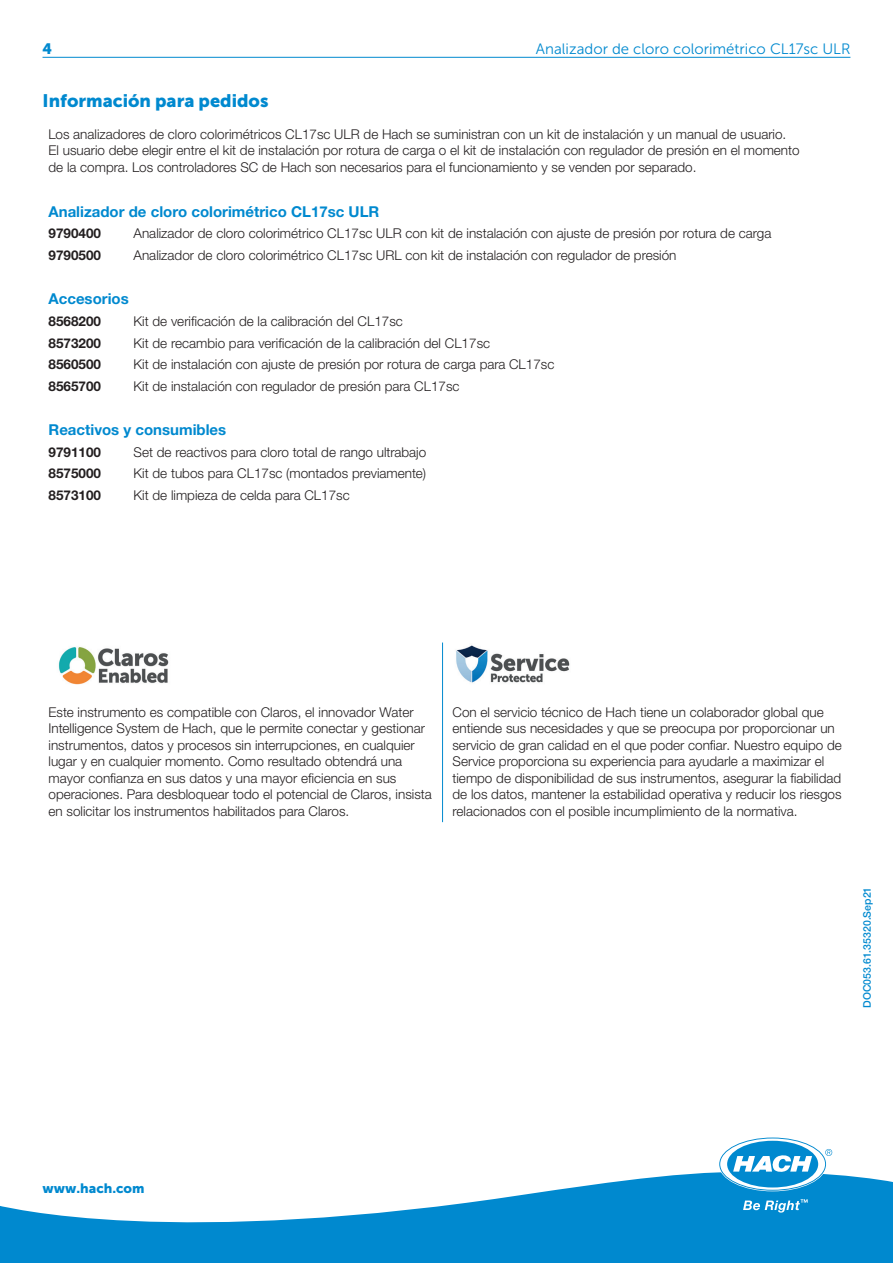
<style>
.page{position:relative;width:893px;height:1263px;background:#fff}
.page>*{position:absolute;margin:0;border:0;box-sizing:border-box;transform-origin:0 0}
.Head_2{font:18px "Museo Sans 900";color:#0089cf}
.Head_3{font:700 15px "Helvetica Neue LTW1 G";color:#0089cf}
.Head_3-2{font:15px "Museo Sans 300";color:#0089cf}
.Head_3-3{font:15px "Museo Sans 900";color:#0089cf}
.Text_1{font:300 13.5px/16.5px "Helvetica Neue LTW1 G";color:#231f20}
.Text_1_Text_1_Bold{font:700 13.5px "Helvetica Neue LTW1 G";color:#231f20}
.Text_1_Color{font:13.5px "Museo Sans 900";color:#0089cf}
.t1{font:500 10.5px "Helvetica Neue LTW1 G";color:#0089cf}
</style>
<div class="page">
<svg style="left:0;top:1168px;width:893px;height:95px;fill:#0089cf"></svg>
<svg style="left:720px;top:1138px;width:112px;height:52px"></svg>
<svg style="left:743px;top:1199px;width:65px;height:13px"></svg>
<hr style="left:43px;top:57px;width:807px;height:1px;background:#0089cf">
<img style="left:58px;top:647px;width:111px;height:38px">
<img style="left:456px;top:645px;width:114px;height:38px">
<hr style="left:442px;top:642px;width:1px;height:180px;background:#0089cf">
<p class="Head_3-3" style="left:43px;top:40px;width:11px">4</p>
<p class="Head_3-2" style="left:536px;top:41px;width:316px">Analizador de cloro colorimétrico CL17sc ULR</p>
<p class="Head_2" style="left:43px;top:91px;width:227px">Información para pedidos</p>
<p class="Text_1" style="left:49px;top:126px;width:752px">Los analizadores de cloro colorimétricos CL17sc ULR de Hach se suministran con un kit de instalación y un manual de usuario.<br>El usuario debe elegir entre el kit de instalación por rotura de carga o el kit de instalación con regulador de presión en el momento de la compra. Los controladores SC de Hach son necesarios para el funcionamiento y se venden por separado.</p>
<p class="Head_3" style="left:49px;top:202px;width:332px">Analizador de cloro colorimétrico CL17sc ULR</p>
<p class="Text_1_Text_1_Bold" style="left:49px;top:225px;width:54px">9790400</p>
<p class="Text_1" style="left:134px;top:225px;width:639px">Analizador de cloro colorimétrico CL17sc ULR con kit de instalación con ajuste de presión por rotura de carga</p>
<p class="Text_1_Text_1_Bold" style="left:49px;top:247px;width:54px">9790500</p>
<p class="Text_1" style="left:134px;top:247px;width:544px">Analizador de cloro colorimétrico CL17sc URL con kit de instalación con regulador de presión</p>
<p class="Head_3" style="left:49px;top:290px;width:82px">Accesorios</p>
<p class="Text_1_Text_1_Bold" style="left:49px;top:313px;width:54px">8568200</p>
<p class="Text_1" style="left:134px;top:313px;width:271px">Kit de verificación de la calibración del CL17sc</p>
<p class="Text_1_Text_1_Bold" style="left:49px;top:335px;width:54px">8573200</p>
<p class="Text_1" style="left:134px;top:335px;width:358px">Kit de recambio para verificación de la calibración del CL17sc</p>
<p class="Text_1_Text_1_Bold" style="left:49px;top:356px;width:54px">8560500</p>
<p class="Text_1" style="left:134px;top:356px;width:422px">Kit de instalación con ajuste de presión por rotura de carga para CL17sc</p>
<p class="Text_1_Text_1_Bold" style="left:49px;top:378px;width:54px">8565700</p>
<p class="Text_1" style="left:134px;top:378px;width:327px">Kit de instalación con regulador de presión para CL17sc</p>
<p class="Head_3" style="left:49px;top:420px;width:179px">Reactivos y consumibles</p>
<p class="Text_1_Text_1_Bold" style="left:49px;top:443px;width:54px">9791100</p>
<p class="Text_1" style="left:134px;top:443px;width:294px">Set de reactivos para cloro total de rango ultrabajo</p>
<p class="Text_1_Text_1_Bold" style="left:49px;top:465px;width:54px">8575000</p>
<p class="Text_1" style="left:134px;top:465px;width:294px">Kit de tubos para CL17sc (montados previamente)</p>
<p class="Text_1_Text_1_Bold" style="left:49px;top:487px;width:54px">8573100</p>
<p class="Text_1" style="left:134px;top:487px;width:218px">Kit de limpieza de celda para CL17sc</p>
<p class="Text_1" style="left:49px;top:703px;width:385px">Este instrumento es compatible con Claros, el innovador Water Intelligence System de Hach, que le permite conectar y gestionar instrumentos, datos y procesos sin interrupciones, en cualquier lugar y en cualquier momento. Como resultado obtendrá una mayor confianza en sus datos y una mayor eficiencia en sus operaciones. Para desbloquear todo el potencial de Claros, insista en solicitar los instrumentos habilitados para Claros.</p>
<p class="Text_1" style="left:452px;top:703px;width:391px">Con el servicio técnico de Hach tiene un colaborador global que entiende sus necesidades y que se preocupa por proporcionar un servicio de gran calidad en el que poder confiar. Nuestro equipo de Service proporciona su experiencia para ayudarle a maximizar el tiempo de disponibilidad de sus instrumentos, asegurar la fiabilidad de los datos, mantener la estabilidad operativa y reducir los riesgos relacionados con el posible incumplimiento de la normativa.</p>
<p class="t1" style="left:861px;top:1008px;width:123px;rotate:-90deg">DOC053.61.35320.Sep21</p>
<p class="Text_1_Color" style="left:43px;top:1181px;width:104px">www.hach.com</p>
</div>
